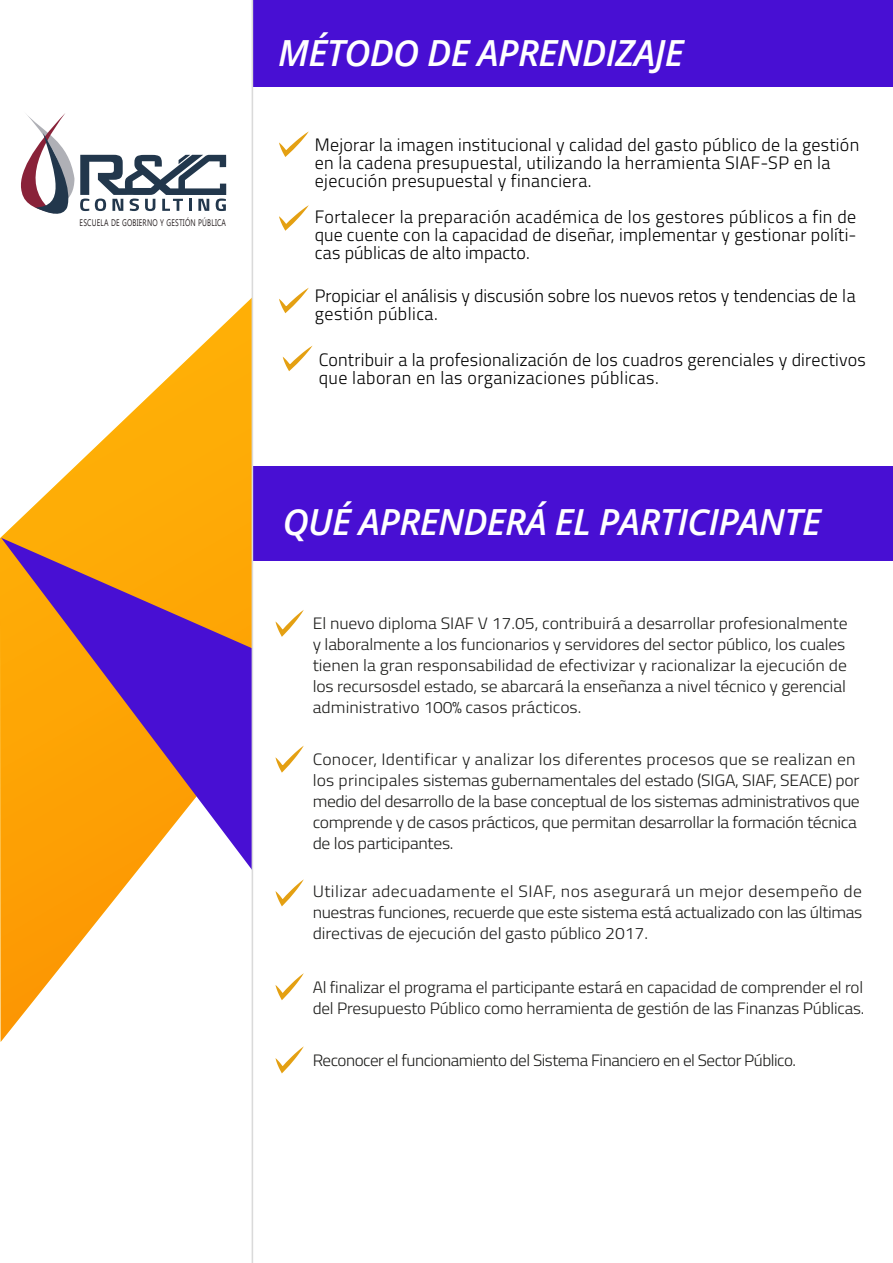
<style>
.page{position:relative;width:893px;height:1263px;background:#fff}
.page>*{position:absolute;margin:0;border:0;box-sizing:border-box;transform-origin:0 0}
.t1{font:italic 600 36px "Open Sans";letter-spacing:-.02em;color:#fff}
.t2{font:300 18px/18px "Titillium Web";letter-spacing:.015em;color:#000}
.t3{font:300 16.5px/21px "Titillium Web";letter-spacing:-.01em;color:#1d1d1b;scale:1.07 1}
.t4{font:300 16.5px/21px "Titillium Web";letter-spacing:-.01em;color:#1d1d1b;scale:1.04 1}
.t5{font:300 16.5px "Titillium Web";letter-spacing:-.03em;color:#1d1d1b;scale:1.04 1}
.t6{font:9.6px "Ebrima";letter-spacing:.03em;color:#2b2425;scale:.74 1}
</style>
<div class="page">
<div style="left:252px;top:466px;width:641px;height:94px;background:#480fd3"></div>
<svg style="left:21px;top:113px;width:205px;height:101px"></svg>
<svg style="left:275px;top:610px;width:29px;height:27px"></svg>
<svg style="left:275px;top:746px;width:29px;height:27px"></svg>
<svg style="left:275px;top:879px;width:29px;height:27px"></svg>
<svg style="left:275px;top:973px;width:29px;height:27px"></svg>
<svg style="left:275px;top:1046px;width:29px;height:27px"></svg>
<div style="left:252px;top:0;width:641px;height:86px;background:#480fd3"></div>
<svg style="left:279px;top:131px;width:30px;height:26px"></svg>
<svg style="left:279px;top:205px;width:30px;height:26px"></svg>
<svg style="left:279px;top:288px;width:30px;height:25px"></svg>
<svg style="left:283px;top:346px;width:30px;height:25px"></svg>
<svg style="left:0;top:297px;width:252px;height:745px"></svg>
<svg style="left:1px;top:538px;width:251px;height:333px;background:#c17756"></svg>
<hr style="left:252px;top:0;width:1px;height:1263px;background:#dadada">
<p class="t6" style="left:80px;top:216px;width:200px">ESCUELA DE GOBIERNO Y GESTIÓN PÚBLICA</p>
<h1 class="t1" style="left:278px;top:28px;width:407px">MÉTODO DE APRENDIZAJE</h1>
<p class="t2" style="left:315px;top:134px;width:546px">Mejorar la imagen institucional y calidad del gasto público de la gestión en la cadena presupuestal, utilizando la herramienta SIAF-SP en la ejecución presupuestal y financiera.</p>
<p class="t2" style="left:315px;top:207px;width:543px;text-align:justify">Fortalecer la preparación académica de los gestores públicos a fin de que cuente con la capacidad de diseñar, implementar y gestionar políti&shy;cas públicas de alto impacto.</p>
<p class="t2" style="left:315px;top:286px;width:542px">Propiciar el análisis y discusión sobre los nuevos retos y tendencias de la gestión pública.</p>
<p class="t2" style="left:319px;top:350px;width:549px">Contribuir a la profesionalización de los cuadros gerenciales y directivos que laboran en las organizaciones públicas.</p>
<h1 class="t1" style="left:283px;top:497px;width:540px">QUÉ APRENDERÁ EL PARTICIPANTE</h1>
<p class="t3" style="left:313px;top:612px;width:502px">El nuevo diploma SIAF V 17.05, contribuirá a desarrollar profesionalmente y laboralmente a los funcionarios y servidores del sector público, los cuales tienen la gran responsabilidad de efectivizar y racionalizar la ejecución de los recursosdel estado, se abarcará la enseñanza a nivel técnico y gerencial administrativo 100% casos prácticos.</p>
<p class="t3" style="left:313px;top:748px;width:513px">Conocer, Identificar y analizar los diferentes procesos que se realizan en los principales sistemas gubernamentales del estado (SIGA, SIAF, SEACE) por medio del desarrollo de la base conceptual de los sistemas administrativos que comprende y de casos prácticos, que permitan desarrollar la formación técnica de los participantes.</p>
<p class="t3" style="left:313px;top:880px;width:515px;text-align:justify">Utilizar adecuadamente el SIAF, nos asegurará un mejor desempeño de nuestras funciones, recuerde que este sistema está actualizado con las últimas directivas de ejecución del gasto público 2017.</p>
<p class="t4" style="left:313px;top:976px;width:532px">Al finalizar el programa el participante estará en capacidad de comprender el rol del Presupuesto Público como herramienta de gestión de las Finanzas Públicas.</p>
<p class="t5" style="left:313px;top:1048px;width:466px">Reconocer el funcionamiento del Sistema Financiero en el Sector Público.</p>
</div>
